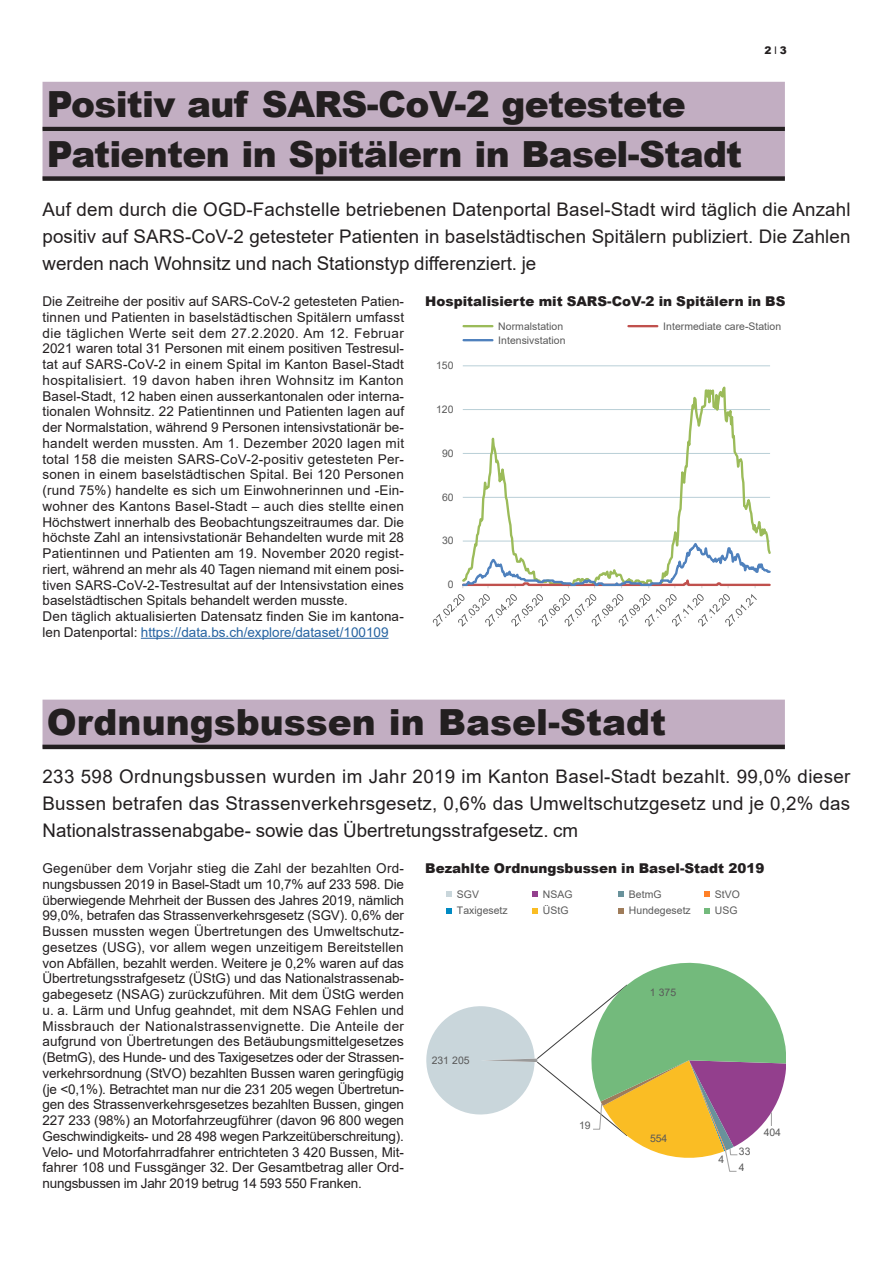
<style>
.page{position:relative;width:893px;height:1263px;background:#fff}
.page>*{position:absolute;margin:0;border:0;box-sizing:border-box;transform-origin:0 0}
.Uberschrift_violett{font:900 36px "Arial";letter-spacing:-.02em;color:#231f20}
.Uberschrift_violett-2{font:900 36px "Arial";color:#231f20}
.Lead{font:18.75px/27px "Arial";color:#231f20;text-align:justify}
.Lauftext{font:13.5px/15.8px "Arial";color:#231f20;text-align:justify}
.Lauftext-2{font:900 13.5px "Arial";color:#231f20}
.t1{font:10.5px/16.4px "Arial";color:#595959}
.t2{font:900 10.5px "Arial";color:#231f20}
.s1{font-weight:400}
.s2{color:#2563a1}
</style>
<div class="page">
<div style="left:43px;top:82px;width:742px;height:48px;background:#c2aec2"></div>
<hr style="left:43px;top:127px;width:742px;height:4px;background:#231f20">
<div style="left:43px;top:131px;width:742px;height:48px;background:#c2aec2"></div>
<div style="left:43px;top:176px;width:742px;height:5px;background:#231f20"></div>
<hr style="left:141px;top:638px;width:248px;height:1px;background:#2563a1">
<div style="left:43px;top:700px;width:742px;height:48px;background:#c2aec2"></div>
<hr style="left:43px;top:745px;width:742px;height:4px;background:#231f20">
<hr style="left:463px;top:365px;width:307px;height:1px;background:#b9cfd7">
<svg style="left:463px;top:366px;width:307px;height:169px"></svg>
<svg style="left:462px;top:535px;width:309px;height:53px"></svg>
<svg style="left:433px;top:594px;width:324px;height:33px"></svg>
<hr style="left:464px;top:325px;width:28px;height:2px;background:#9bbb59">
<hr style="left:628px;top:325px;width:29px;height:2px;background:#c0504d">
<hr style="left:464px;top:339px;width:28px;height:2px;background:#4f81bd">
<svg style="left:426px;top:962px;width:360px;height:210px"></svg>
<svg style="left:447px;top:891px;width:5px;height:6px"></svg>
<svg style="left:533px;top:891px;width:5px;height:6px"></svg>
<svg style="left:619px;top:891px;width:5px;height:6px"></svg>
<svg style="left:705px;top:891px;width:5px;height:6px"></svg>
<svg style="left:447px;top:908px;width:5px;height:5px"></svg>
<svg style="left:533px;top:908px;width:5px;height:5px"></svg>
<svg style="left:619px;top:908px;width:5px;height:5px"></svg>
<svg style="left:705px;top:908px;width:5px;height:5px"></svg>
<p class="t2" style="left:764px;top:43px;width:24px">2<span class="s1">I</span>3</p>
<p class="Uberschrift_violett" style="left:47px;top:78px;width:640px">Positiv auf SARS-CoV-2 getestete</p>
<p class="Uberschrift_violett" style="left:47px;top:128px;width:697px">Patienten in Spitälern in Basel-Stadt</p>
<p class="Lead" style="left:43px;top:195px;width:810px">Auf dem durch die OGD-Fachstelle betriebenen Datenportal Basel-Stadt wird täglich die Anzahl positiv auf SARS-CoV-2 getesteter Patienten in baselstädtischen Spitälern publiziert. Die Zahlen werden nach Wohnsitz und nach Stationstyp differenziert. je</p>
<p class="Lauftext" style="left:43px;top:293px;width:363px">Die Zeitreihe der positiv auf SARS-CoV-2 getesteten Patien&shy;tinnen und Patienten in baselstädtischen Spitälern umfasst die täglichen Werte seit dem 27.2.2020. Am 12. Februar 2021 waren total 31 Personen mit einem positiven Testresul&shy;tat auf SARS-CoV-2 in einem Spital im Kanton Basel-Stadt hospitalisiert. 19 davon haben ihren Wohnsitz im Kanton Basel-Stadt, 12 haben einen ausserkantonalen oder interna&shy;tionalen Wohnsitz. 22 Patientinnen und Patienten lagen auf der Normalstation, während 9 Personen intensivstationär be&shy;handelt werden mussten. Am 1. Dezember 2020 lagen mit total 158 die meisten SARS-CoV-2-positiv getesteten Per&shy;sonen in einem baselstädtischen Spital. Bei 120 Personen (rund 75%) handelte es sich um Einwohnerinnen und -Ein&shy;wohner des Kantons Basel-Stadt – auch dies stellte einen Höchstwert innerhalb des Beobachtungszeitraumes dar. Die höchste Zahl an intensivstationär Behandelten wurde mit 28<br>Patientinnen und Patienten am 19. November 2020 regist&shy;riert, während an mehr als 40 Tagen niemand mit einem posi&shy;tiven SARS-CoV-2-Testresultat auf der Intensivstation eines baselstädtischen Spitals behandelt werden musste.</p>
<p class="Lauftext" style="left:43px;top:608px;width:363px">Den täglich aktualisierten Datensatz finden Sie im kantona&shy;len Datenportal: <span class="s2">https://data.bs.ch/explore/dataset/100109</span></p>
<p class="Lauftext-2" style="left:425px;top:291px;width:362px">Hospitalisierte mit SARS-CoV-2 in Spitälern in BS</p>
<p class="t1" style="left:498px;top:318px;width:66px">Normalstation</p>
<p class="t1" style="left:663px;top:318px;width:119px">Intermediate care-Station</p>
<p class="t1" style="left:498px;top:332px;width:69px">Intensivstation</p>
<p class="t1" style="left:436px;top:357px;width:19px">150</p>
<p class="t1" style="left:436px;top:401px;width:19px">120</p>
<p class="t1" style="left:442px;top:445px;width:13px">90</p>
<p class="t1" style="left:442px;top:489px;width:13px">60</p>
<p class="t1" style="left:442px;top:532px;width:13px">30</p>
<p class="t1" style="left:448px;top:576px;width:7px">0</p>
<p class="Uberschrift_violett-2" style="left:47px;top:696px;width:621px">Ordnungsbussen in Basel-Stadt</p>
<p class="Lead" style="left:43px;top:763px;width:809px">233 598 Ordnungsbussen wurden im Jahr 2019 im Kanton Basel-Stadt bezahlt. 99,0% dieser Bussen betrafen das Strassenverkehrsgesetz, 0,6% das Umweltschutzgesetz und je 0,2% das Nationalstrassenabgabe- sowie das Übertretungsstrafgesetz. cm</p>
<p class="Lauftext" style="left:43px;top:860px;width:363px">Gegenüber dem Vorjahr stieg die Zahl der bezahlten Ord&shy;nungsbussen 2019 in Basel-Stadt um 10,7% auf 233 598. Die überwiegende Mehrheit der Bussen des Jahres 2019, nämlich 99,0%, betrafen das Strassenverkehrsgesetz (SGV). 0,6% der Bussen mussten wegen Übertretungen des Umweltschutz&shy;gesetzes (USG), vor allem wegen unzeitigem Bereitstellen von Abfällen, bezahlt werden. Weitere je 0,2% waren auf das Übertretungsstrafgesetz (ÜStG) und das Nationalstrassenab&shy;gabegesetz (NSAG) zurückzuführen. Mit dem ÜStG werden u. a. Lärm und Unfug geahndet, mit dem NSAG Fehlen und Missbrauch der Nationalstrassenvignette. Die Anteile der aufgrund von Übertretungen des Betäubungsmittelgesetzes (BetmG), des Hunde- und des Taxigesetzes oder der Strassen&shy;verkehrsordnung (StVO) bezahlten Bussen waren geringfügig (je &lt;0,1%). Betrachtet man nur die 231 205 wegen Übertretun&shy;gen des Strassenverkehrsgesetzes bezahlten Bussen, gingen 227 233 (98%) an Motorfahrzeugführer (davon 96 800 wegen Geschwindigkeits- und 28 498 wegen Parkzeitüberschreitung).<br>Velo- und Motorfahrradfahrer entrichteten 3 420 Bussen, Mit&shy;fahrer 108 und Fussgänger 32. Der Gesamtbetrag aller Ord&shy;nungsbussen im Jahr 2019 betrug 14 593 550 Franken.</p>
<p class="Lauftext-2" style="left:425px;top:858px;width:341px">Bezahlte Ordnungsbussen in Basel-Stadt 2019</p>
<p class="t1" style="left:457px;top:886px;width:24px">SGV</p>
<p class="t1" style="left:543px;top:886px;width:31px">NSAG</p>
<p class="t1" style="left:629px;top:886px;width:34px">BetmG</p>
<p class="t1" style="left:715px;top:886px;width:27px">StVO</p>
<p class="t1" style="left:457px;top:902px;width:52px">Taxigesetz</p>
<p class="t1" style="left:543px;top:902px;width:27px">ÜStG</p>
<p class="t1" style="left:629px;top:902px;width:63px">Hundegesetz</p>
<p class="t1" style="left:715px;top:902px;width:24px">USG</p>
<p class="t1" style="left:650px;top:984px;width:28px">1 375</p>
<p class="t1" style="left:432px;top:1052px;width:39px">231 205</p>
<p class="t1" style="left:579px;top:1117px;width:13px">19</p>
<p class="t1" style="left:764px;top:1124px;width:19px">404</p>
<p class="t1" style="left:650px;top:1129px;width:19px">554</p>
<p class="t1" style="left:739px;top:1143px;width:13px">33<br>4</p>
<p class="t1" style="left:719px;top:1151px;width:7px">4</p>
</div>
